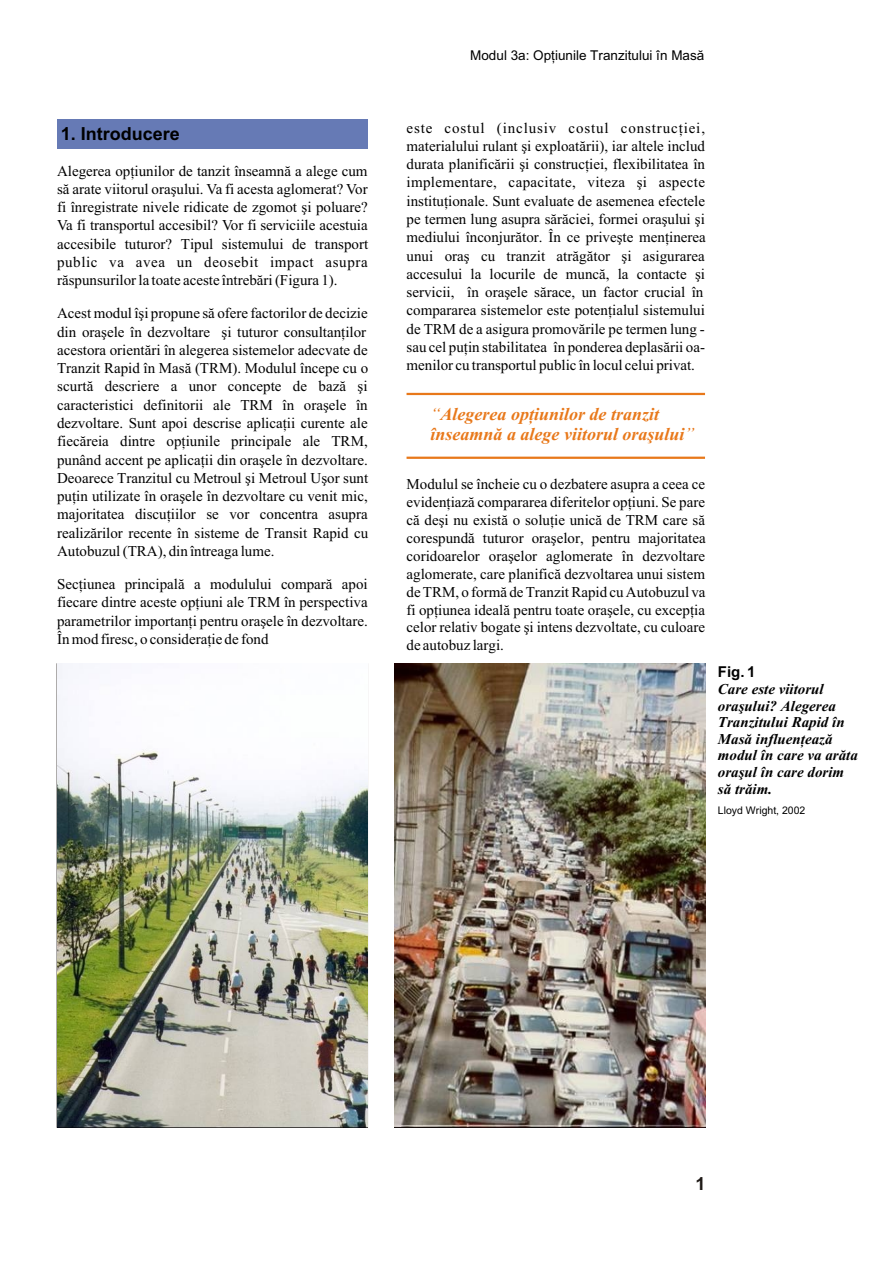
<style>
.page{position:relative;width:894px;height:1263px;background:#fff}
.page>*{position:absolute;margin:0;border:0;box-sizing:border-box;transform-origin:0 0}
.t1{font:italic 700 18px/20px "Times New Roman CE";color:#e8781a}
.t2{font:700 18px "Arial CE";color:#000}
.t3{font:700 18px "Arial CE";color:#1f1a17}
.t4{font:15px/18.3px "Times New Roman CE";color:#000;text-align:justify}
.t5{font:italic 700 15px/16.6px "Times New Roman CE";color:#000}
.t6{font:700 15px "Arial CE";color:#000}
.t7{font:13.5px "Arial CE";color:#000}
.t8{font:10.5px "Arial CE";color:#000}
.s1{font-weight:400}
</style>
<div class="page">
<div style="left:57px;top:119px;width:311px;height:30px;background:#667ab5"></div>
<hr style="left:407px;top:393px;width:298px;height:2px;background:#e8781a">
<hr style="left:407px;top:457px;width:298px;height:2px;background:#e8781a">
<img style="left:395px;top:664px;width:310px;height:463px">
<img style="left:57px;top:664px;width:311px;height:463px">
<p class="t2" style="left:61px;top:124px;width:121px">1. Introducere</p>
<p class="t4" style="left:57px;top:161px;width:313px">Alegerea opþiunilor de tanzit înseamnã a alege cum sã arate viitorul oraºului. Va fi acesta aglomerat? Vor fi înregistrate nivele ridicate de zgomot ºi poluare?<br>Va fi transportul accesibil? Vor fi serviciile acestuia accesibile tuturor? Tipul sistemului de transport public va avea un deosebit impact asupra rãspunsurilor la toate aceste întrebãri (Figura 1).</p>
<p class="t4" style="left:57px;top:304px;width:313px;text-align:left">Acest modul îºi propune sã ofere factorilor de decizie din oraºele în dezvoltare ºi tuturor consultanþilor acestora orientãri în alegerea sistemelor adecvate de Tranzit Rapid în Masã (TRM). Modulul începe cu o scurtã descriere a unor concepte de bazã ºi caracteristici definitorii ale TRM în oraºele în dezvoltare. Sunt apoi descrise aplicaþii curente ale fiecãreia dintre opþiunile principale ale TRM, punând accent pe aplicaþii din oraºele în dezvoltare.<br>Deoarece Tranzitul cu Metroul ºi Metroul Uºor sunt puþin utilizate în oraºele în dezvoltare cu venit mic, majoritatea discuþiilor se vor concentra asupra realizãrilor recente în sisteme de Transit Rapid cu Autobuzul (TRA), din întreaga lume.</p>
<p class="t4" style="left:57px;top:575px;width:312px">Secþiunea principalã a modulului comparã apoi fiecare dintre aceste opþiuni ale TRM în perspectiva parametrilor importanþi pentru oraºele în dezvoltare.<br>În mod firesc, o consideraþie de fond</p>
<p class="t7" style="left:470px;top:48px;width:236px">Modul 3a: Opþiunile Tranzitului în Masã</p>
<p class="t4" style="left:407px;top:119px;width:301px;text-align:left">este costul (inclusiv costul construcþiei, materialului rulant ºi exploatãrii), iar altele includ durata planificãrii ºi construcþiei, flexibilitatea în implementare, capacitate, viteza ºi aspecte instituþionale. Sunt evaluate de asemenea efectele pe termen lung asupra sãrãciei, formei oraºului ºi mediului înconjurãtor. În ce priveºte menþinerea unui oraº cu tranzit atrãgãtor ºi asigurarea accesului la locurile de muncã, la contacte ºi servicii, în oraºele sãrace, un factor crucial în compararea sistemelor este potenþialul sistemului de TRM de a asigura promovãrile pe termen lung - sau cel puþin stabilitatea în ponderea deplasãrii oa&shy;menilor cu transportul public în locul celui privat.</p>
<p class="t1" style="left:431px;top:405px;width:266px"><span class="s1">“</span>Alegerea opþiunilor de tranzit înseamnã a alege viitorul oraºului<span class="s1">”</span></p>
<p class="t4" style="left:407px;top:475px;width:301px">Modulul se încheie cu o dezbatere asupra a ceea ce evidenþiazã compararea diferitelor opþiuni. Se pare cã deºi nu existã o soluþie unicã de TRM care sã corespundã tuturor oraºelor, pentru majoritatea coridoarelor oraºelor aglomerate în dezvoltare aglomerate, care planificã dezvoltarea unui sistem de TRM, o formã de Tranzit Rapid cu Autobuzul va fi opþiunea idealã pentru toate oraºele, cu excepþia celor relativ bogate ºi intens dezvoltate, cu culoare de autobuz largi.</p>
<p class="t6" style="left:718px;top:664px;width:39px">Fig. 1</p>
<p class="t5" style="left:718px;top:681px;width:142px">Care este viitorul oraºului? Alegerea<br>Tranzitului Rapid în<br>Masã influenþeazã modul în care va arãta oraºul în care dorim sã trãim.</p>
<p class="t8" style="left:718px;top:805px;width:89px">Lloyd Wright, 2002</p>
<p class="t3" style="left:695px;top:1174px;width:12px">1</p>
</div>
